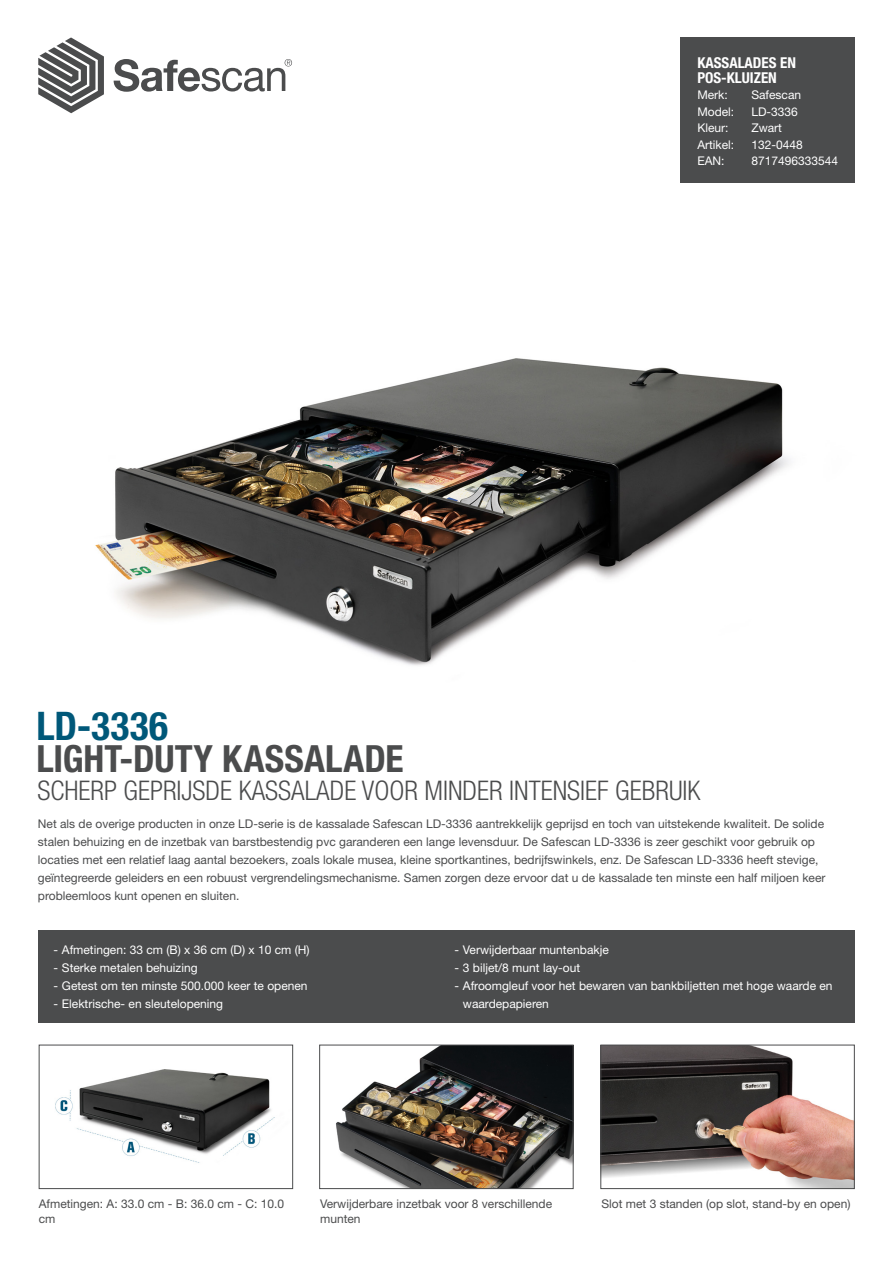
<style>
.page{position:relative;width:893px;height:1263px;background:#fff}
.page>*{position:absolute;margin:0;border:0;box-sizing:border-box;transform-origin:0 0}
.t1{font:700 condensed 39.45px "Helvetica Neue LT Std";letter-spacing:.01em;color:#005879}
.t2{font:700 condensed 37.5px "Helvetica Neue LT Std";letter-spacing:.005em;color:#4b4c4d}
.t3{font:300 condensed 27px "Helvetica Neue LT Std";color:#4b4c4d}
.t4{font:700 condensed 15px/15px "Helvetica Neue LT Std";color:#fff}
.Platte_tekst{font:12px/18px "Helvetica Neue LT Std";color:#4b4c4d}
.Tabel{font:12px/18px "Helvetica Neue LT Std";color:#fff}
</style>
<div class="page">
<div style="left:680px;top:37px;width:175px;height:146px;background:#4b4c4d"></div>
<svg style="left:38px;top:37px;width:66px;height:76px"></svg>
<svg style="left:114px;top:59px;width:178px;height:33px"></svg>
<div style="left:38px;top:930px;width:816px;height:93px;background:#4b4c4d"></div>
<img style="left:95px;top:358px;width:694px;height:308px">
<img style="left:336px;top:1047px;width:235px;height:140px">
<div style="left:319px;top:1045px;width:254px;height:144px;border:1px solid #4b4c4d"></div>
<img style="left:603px;top:1047px;width:249px;height:140px">
<div style="left:601px;top:1045px;width:253px;height:144px;border:1px solid #4b4c4d"></div>
<img style="left:55px;top:1069px;width:220px;height:94px">
<div style="left:39px;top:1045px;width:254px;height:144px;border:1px solid #4b4c4d"></div>
<p class="t4" style="left:697px;top:55px;width:100px">KASSALADES EN<br>POS-KLUIZEN</p>
<p class="Tabel" style="left:697px;top:86px;width:32px">Merk:</p>
<p class="Tabel" style="left:751px;top:86px;width:51px">Safescan</p>
<p class="Tabel" style="left:697px;top:102px;width:38px">Model:</p>
<p class="Tabel" style="left:751px;top:102px;width:48px">LD-3336</p>
<p class="Tabel" style="left:697px;top:119px;width:33px">Kleur:</p>
<p class="Tabel" style="left:751px;top:119px;width:32px">Zwart</p>
<p class="Tabel" style="left:697px;top:135px;width:38px">Artikel:</p>
<p class="Tabel" style="left:751px;top:135px;width:53px">132-0448</p>
<p class="Tabel" style="left:697px;top:152px;width:29px">EAN:</p>
<p class="Tabel" style="left:751px;top:152px;width:88px">8717496333544</p>
<p class="t1" style="left:36px;top:702px;width:133px">LD-3336</p>
<p class="t3" style="left:37px;top:775px;width:665px">SCHERP GEPRIJSDE KASSALADE VOOR MINDER INTENSIEF GEBRUIK</p>
<p class="t2" style="left:36px;top:736px;width:369px">LIGHT-DUTY KASSALADE</p>
<p class="Platte_tekst" style="left:38px;top:815px;width:789px">Net als de overige producten in onze LD-serie is de kassalade Safescan LD-3336 aantrekkelijk geprijsd en toch van uitstekende kwaliteit. De solide stalen behuizing en de inzetbak van barstbestendig pvc garanderen een lange levensduur. De Safescan LD-3336 is zeer geschikt voor gebruik op locaties met een relatief laag aantal bezoekers, zoals lokale musea, kleine sportkantines, bedrijfswinkels, enz. De Safescan LD-3336 heeft stevige, geïntegreerde geleiders en een robuust vergrendelingsmechanisme. Samen zorgen deze ervoor dat u de kassalade ten minste een half miljoen keer probleemloos kunt openen en sluiten.</p>
<p class="Tabel" style="left:53px;top:941px;width:258px">- Afmetingen: 33 cm (B) x 36 cm (D) x 10 cm (H)</p>
<p class="Tabel" style="left:53px;top:959px;width:146px">- Sterke metalen behuizing</p>
<p class="Tabel" style="left:53px;top:977px;width:256px">- Getest om ten minste 500.000 keer te openen</p>
<p class="Tabel" style="left:53px;top:995px;width:171px">- Elektrische- en sleutelopening</p>
<p class="Tabel" style="left:454px;top:941px;width:156px">- Verwijderbaar muntenbakje</p>
<p class="Tabel" style="left:454px;top:959px;width:127px">- 3 biljet/8 munt lay-out</p>
<p class="Tabel" style="left:463px;top:977px;width:371px;text-indent:-9px">- Afroomgleuf voor het bewaren van bankbiljetten met hoge waarde en waardepapieren</p>
<p class="Platte_tekst" style="left:39px;top:1196px;width:247px;line-height:15px">Afmetingen: A: 33.0 cm - B: 36.0 cm - C: 10.0 cm</p>
<p class="Platte_tekst" style="left:320px;top:1196px;width:233px;line-height:15px">Verwijderbare inzetbak voor 8 verschillende munten</p>
<p class="Platte_tekst" style="left:601px;top:1195px;width:250px">Slot met 3 standen (op slot, stand-by en open)</p>
</div>
